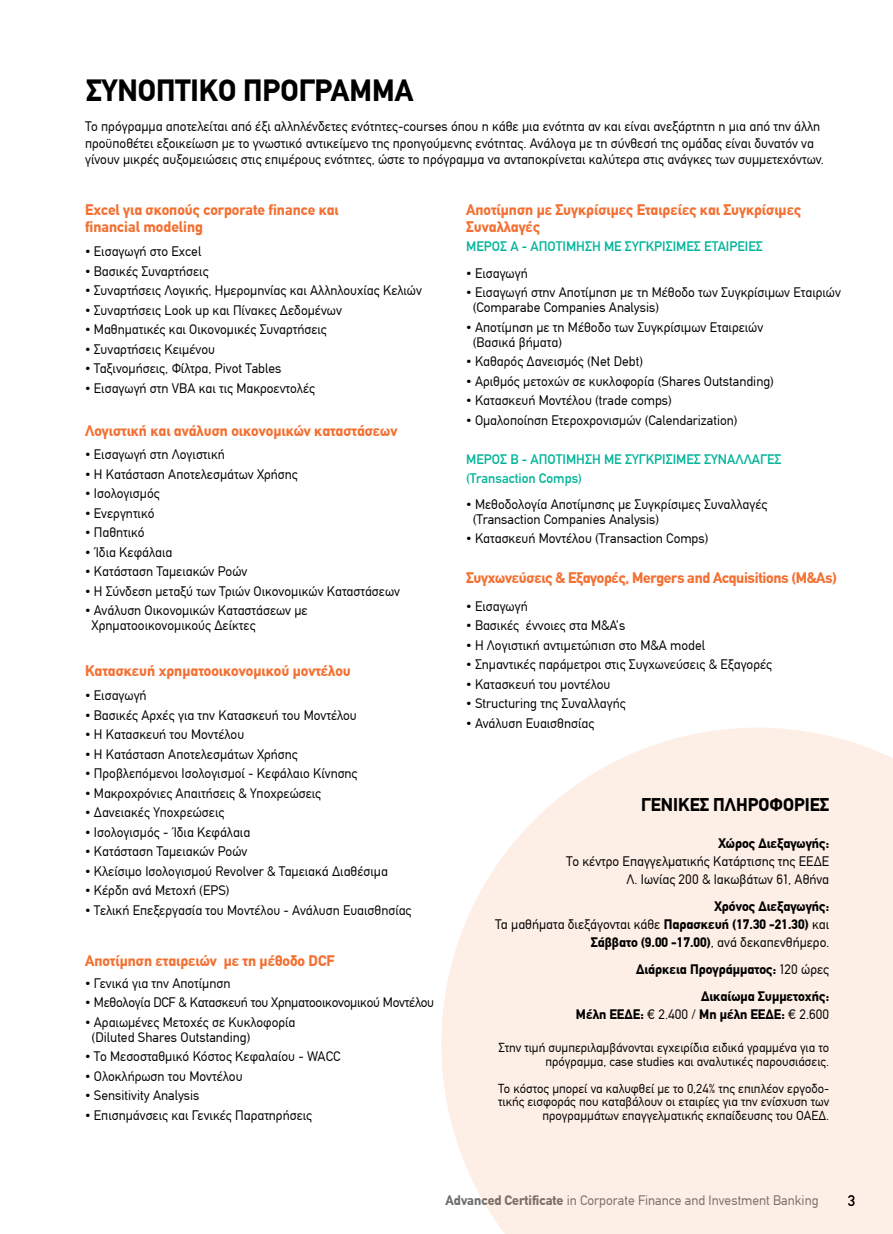
<style>
.page{position:relative;width:893px;height:1234px;background:#fff}
.page>*{position:absolute;margin:0;border:0;box-sizing:border-box;transform-origin:0 0}
.t1{font:700 30px "CF Din";color:#000}
.t2{font:700 18px "CF Din";color:#000}
.t3{font:700 15px/16.5px "CF Din";color:#f37032}
.t4{font:700 15px "CF Din";letter-spacing:-.02em;color:#f37032}
.t5{font:15px "CF Din";color:#000}
.t6{font:13.5px/15px "CF Din";color:#000}
.t7{font:700 13.5px/18px "CF Din";color:#000;text-align:right}
.t8{font:13.5px/19.5px "CF Din";color:#00b499}
.t9{font:13.5px "CF Din";color:#6d6e71}
.t10{font:13.5px "CF Din";letter-spacing:-.02em;color:#000}
.t11{font:12.75px/13.5px "CF Din";color:#000;text-align:right}
.s1{font-weight:400}
.s2{font-weight:700}
</style>
<div class="page">
<svg style="left:441px;top:728px;width:452px;height:505px;background:#fdefe8"></svg>
<h1 class="t1" style="left:86px;top:74px;width:329px">ΣΥΝΟΠΤΙΚΟ ΠΡΟΓΡΑΜΜΑ</h1>
<p class="t6" style="left:85px;top:118px;width:740px;line-height:16.5px">Το πρόγραμμα αποτελείται από έξι αλληλένδετες ενότητες-courses όπου η κάθε μια ενότητα αν και είναι ανεξάρτητη η μια από την άλλη προϋποθέτει εξοικείωση με το γνωστικό αντικείμενο της προηγούμενης ενότητας. Ανάλογα με τη σύνθεσή της ομάδας είναι δυνατόν να γίνουν μικρές αυξομειώσεις στις επιμέρους ενότητες, ώστε το πρόγραμμα να ανταποκρίνεται καλύτερα στις ανάγκες των συμμετεχόντων.</p>
<p class="t3" style="left:85px;top:202px;width:255px">Excel για σκοπούς corporate finance και financial modeling</p>
<p class="t6" style="left:85px;top:244px;width:118px">– Εισαγωγή στο Excel</p>
<p class="t6" style="left:85px;top:263px;width:125px">– Βασικές Συναρτήσεις</p>
<p class="t6" style="left:85px;top:283px;width:338px">– Συναρτήσεις Λογικής, Ημερομηνίας και Αλληλουχίας Κελιών</p>
<p class="t6" style="left:85px;top:302px;width:258px">– Συναρτήσεις Look up και Πίνακες Δεδομένων</p>
<p class="t6" style="left:85px;top:322px;width:243px">– Μαθηματικές και Οικονομικές Συναρτήσεις</p>
<p class="t6" style="left:85px;top:341px;width:131px">– Συναρτήσεις Κειμένου</p>
<p class="t6" style="left:85px;top:361px;width:198px">– Ταξινομήσεις, Φίλτρα, Pivot Tables</p>
<p class="t6" style="left:85px;top:380px;width:232px">– Εισαγωγή στη VBA και τις Μακροεντολές</p>
<p class="t3" style="left:85px;top:422px;width:314px">Λογιστική και ανάλυση οικονομικών καταστάσεων</p>
<p class="t6" style="left:85px;top:447px;width:141px">– Εισαγωγή στη Λογιστική</p>
<p class="t6" style="left:85px;top:466px;width:214px">– Η Κατάσταση Αποτελεσμάτων Χρήσης</p>
<p class="t6" style="left:85px;top:486px;width:76px">– Ισολογισμός</p>
<p class="t6" style="left:85px;top:505px;width:71px">– Ενεργητικό</p>
<p class="t6" style="left:85px;top:525px;width:61px">– Παθητικό</p>
<p class="t6" style="left:85px;top:544px;width:89px">– Ίδια Κεφάλαια</p>
<p class="t6" style="left:85px;top:564px;width:164px">– Κατάσταση Ταμειακών Ροών</p>
<p class="t6" style="left:85px;top:583px;width:316px">– Η Σύνδεση μεταξύ των Τριών Οικονομικών Καταστάσεων</p>
<p class="t6" style="left:92px;top:603px;width:218px;text-indent:-7px">– Ανάλυση Οικονομικών Καταστάσεων με<br>Χρηματοοικονομικούς Δείκτες</p>
<p class="t3" style="left:85px;top:662px;width:267px">Κατασκευή χρηματοοικονομικού μοντέλου</p>
<p class="t6" style="left:85px;top:688px;width:63px">– Εισαγωγή</p>
<p class="t6" style="left:85px;top:707px;width:273px">– Βασικές Αρχές για την Κατασκευή του Μοντέλου</p>
<p class="t6" style="left:85px;top:727px;width:161px">– Η Κατασκευή του Μοντέλου</p>
<p class="t6" style="left:85px;top:746px;width:214px">– H Κατάσταση Αποτελεσμάτων Χρήσης</p>
<p class="t6" style="left:85px;top:766px;width:274px">– Προβλεπόμενοι Ισολογισμοί - Κεφάλαιο Κίνησης</p>
<p class="t6" style="left:85px;top:785px;width:238px">– Mακροχρόνιες Απαιτήσεις &amp; Υποχρεώσεις</p>
<p class="t6" style="left:85px;top:805px;width:141px">– Δανειακές Υποχρεώσεις</p>
<p class="t6" style="left:85px;top:824px;width:167px">– Iσολογισμός - Ίδια Κεφάλαια</p>
<p class="t6" style="left:85px;top:844px;width:164px">– Κατάσταση Ταμειακών Ροών</p>
<p class="t6" style="left:85px;top:863px;width:304px">– Kλείσιμο Ισολογισμού Revolver &amp; Ταμειακά Διαθέσιμα</p>
<p class="t6" style="left:85px;top:883px;width:146px">– Kέρδη ανά Μετοχή (EPS)</p>
<p class="t6" style="left:85px;top:902px;width:328px">– Τελική Επεξεργασία του Μοντέλου - Ανάλυση Ευαισθησίας</p>
<p class="t3" style="left:85px;top:952px;width:251px">Αποτίμηση εταιρειών με τη μέθοδο DCF</p>
<p class="t6" style="left:85px;top:975px;width:147px">– Γενικά για την Αποτίμηση</p>
<p class="t10" style="left:85px;top:994px;width:351px">– Μεθολογία DCF &amp; Κατασκευή του Χρηματοοικονομικού Μοντέλου</p>
<p class="t6" style="left:92px;top:1014px;width:205px;text-indent:-7px">– Αραιωμένες Μετοχές σε Κυκλοφορία (Diluted Shares Outstanding)</p>
<p class="t6" style="left:85px;top:1048px;width:257px">– Το Μεσοσταθμικό Κόστος Κεφαλαίου - WACC</p>
<p class="t6" style="left:85px;top:1068px;width:159px">– Ολοκλήρωση του Μοντέλου</p>
<p class="t6" style="left:85px;top:1087px;width:116px">– Sensitivity Analysis</p>
<p class="t6" style="left:85px;top:1107px;width:229px">– Επισημάνσεις και Γενικές Παρατηρήσεις</p>
<p class="t3" style="left:466px;top:202px;width:337px">Αποτίμηση με Συγκρίσιμες Εταιρείες και Συγκρίσιμες<br>Συναλλαγές</p>
<p class="t8" style="left:466px;top:237px;width:298px">ΜΕΡΟΣ Α - ΑΠΟΤΙΜΗΣΗ ΜΕ ΣΥΓΚΡΙΣΙΜΕΣ ΕΤΑΙΡΕΙΕΣ</p>
<p class="t6" style="left:466px;top:265px;width:63px">– Εισαγωγή</p>
<p class="t6" style="left:473px;top:285px;width:370px;text-indent:-7px">– Εισαγωγή στην Αποτίμηση με τη Μέθοδο των Συγκρίσιμων Εταιριών (Comparabe Companies Analysis)</p>
<p class="t6" style="left:473px;top:319px;width:292px;text-indent:-7px">– Αποτίμηση με τη Μέθοδο των Συγκρίσιμων Εταιρειών (Βασικά βήματα)</p>
<p class="t6" style="left:466px;top:354px;width:178px">– Καθαρός Δανεισμός (Net Debt)</p>
<p class="t6" style="left:466px;top:373px;width:309px">– Αριθμός μετοχών σε κυκλοφορία (Shares Outstanding)</p>
<p class="t6" style="left:466px;top:393px;width:207px">– Κατασκευή Μοντέλου (trade comps)</p>
<p class="t6" style="left:466px;top:412px;width:273px">– Ομαλοποίηση Ετεροχρονισμών (Calendarization)</p>
<p class="t8" style="left:466px;top:449px;width:317px">ΜΕΡΟΣ Β - ΑΠΟΤΙΜΗΣΗ ΜΕ ΣΥΓΚΡΙΣΙΜΕΣ ΣΥΝΑΛΛΑΓΕΣ (Transaction Comps)</p>
<p class="t6" style="left:473px;top:496px;width:296px;text-indent:-7px">– Μεθοδολογία Αποτίμησης με Συγκρίσιμες Συναλλαγές (Transaction Companies Analysis)</p>
<p class="t6" style="left:466px;top:531px;width:244px">– Κατασκευή Μοντέλου (Transaction Comps)</p>
<p class="t4" style="left:466px;top:569px;width:372px">Συγχωνεύσεις &amp; Εξαγορές, Mergers and Acquisitions (M&amp;As)</p>
<p class="t6" style="left:466px;top:598px;width:63px">– Εισαγωγή</p>
<p class="t6" style="left:466px;top:618px;width:161px">– Βασικές έννοιες στα Μ&amp;Α's</p>
<p class="t6" style="left:466px;top:637px;width:241px">– Η Λογιστική αντιμετώπιση στο M&amp;A model</p>
<p class="t6" style="left:466px;top:657px;width:308px">– Σημαντικές παράμετροι στις Συγχωνεύσεις &amp; Εξαγορές</p>
<p class="t6" style="left:466px;top:676px;width:146px">– Κατασκευή του μοντέλου</p>
<p class="t6" style="left:466px;top:696px;width:161px">– Structuring της Συναλλαγής</p>
<p class="t6" style="left:466px;top:715px;width:130px">– Ανάλυση Ευαισθησίας</p>
<h2 class="t2" style="left:641px;top:794px;width:189px">ΓΕΝΙΚΕΣ ΠΛΗΡΟΦΟΡΙΕΣ</h2>
<p class="t7" style="left:718px;top:834px;width:112px">Χώρος Διεξαγωγής:</p>
<p class="t6" style="left:566px;top:852px;width:264px;line-height:18px;text-align:right">Το κέντρο Επαγγελματικής Κατάρτισης της ΕΕΔΕ<br>Λ. Ιωνίας 200 &amp; Ιακωβάτων 61, Αθήνα</p>
<p class="t7" style="left:495px;top:897px;width:336px">Χρόνος Διεξαγωγής:<br><span class="s1">Τα μαθήματα διεξάγονται κάθε</span> Παρασκευή (17.30 -21.30) <span class="s1">και<br></span>Σάββατο (9.00 -17.00)<span class="s1">, ανά δεκαπενθήμερο.</span></p>
<p class="t7" style="left:636px;top:956px;width:195px;line-height:27px">Διάρκεια Προγράμματος: <span class="s1">120 ώρες<br></span>Δικαίωμα Συμμετοχής:</p>
<p class="t7" style="left:576px;top:1005px;width:255px">Μέλη ΕΕΔΕ: <span class="s1">œ 2.400 /</span> Μη μέλη ΕΕΔΕ: <span class="s1">œ 2.600</span></p>
<p class="t11" style="left:498px;top:1041px;width:332px">Στην τιμή συμπεριλαμβάνονται εγχειρίδια ειδικά γραμμένα για το πρόγραμμα, case studies και αναλυτικές παρουσιάσεις.</p>
<p class="t11" style="left:498px;top:1081px;width:333px">Το κόστος μπορεί να καλυφθεί με το 0,24% της επιπλέον εργοδο&shy;τικής εισφοράς που καταβάλουν οι εταιρίες για την ενίσχυση των προγραμμάτων επαγγελματικής εκπαίδευσης του ΟΑΕΔ.</p>
<p class="t9" style="left:446px;top:1192px;width:374px"><span class="s2">Advanced Certificate</span> in Corporate Finance and Investment Banking</p>
<p class="t5" style="left:848px;top:1192px;width:9px">3</p>
</div>
